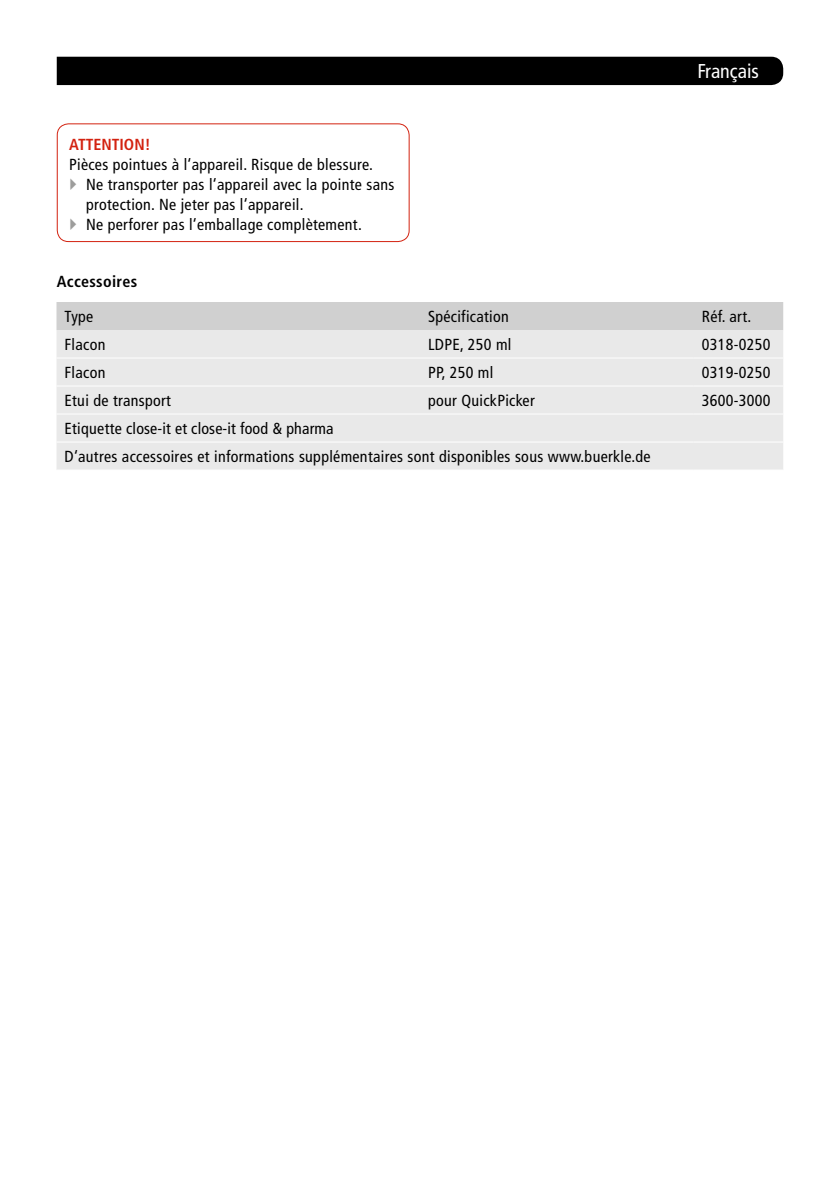
<style>
.page{position:relative;width:840px;height:1191px;background:#fff}
.page>*{position:absolute;margin:0;border:0;box-sizing:border-box;transform-origin:0 0}
.t1{font:condensed 20px "Frutiger";color:#fff}
.t2{font:condensed 16px/20px "Frutiger";letter-spacing:.02em;color:#000}
.t3{font:700 condensed 16px "Frutiger";letter-spacing:.02em;color:#000}
.t4{font:700 condensed 16px "Frutiger";color:#d32210}
</style>
<div class="page">
<div style="left:57px;top:57px;width:725px;height:28px;background:#000"></div>
<div style="left:57px;top:123px;width:352px;height:119px;border:1px solid #d32210;border-radius:11px"></div>
<div style="left:56px;top:302px;width:726px;height:28px;background:#d0d0d0"></div>
<div style="left:56px;top:330px;width:726px;height:139px;background:#e9e9e9"></div>
<hr style="left:56px;top:357px;width:364px;height:1px;background:#fff">
<hr style="left:420px;top:357px;width:273px;height:1px;background:#fff">
<hr style="left:693px;top:357px;width:89px;height:1px;background:#fff">
<hr style="left:56px;top:385px;width:364px;height:1px;background:#fff">
<hr style="left:420px;top:385px;width:273px;height:1px;background:#fff">
<hr style="left:693px;top:385px;width:89px;height:1px;background:#fff">
<hr style="left:56px;top:413px;width:364px;height:1px;background:#fff">
<hr style="left:420px;top:413px;width:273px;height:1px;background:#fff">
<hr style="left:693px;top:413px;width:89px;height:1px;background:#fff">
<hr style="left:56px;top:441px;width:364px;height:1px;background:#fff">
<hr style="left:420px;top:441px;width:273px;height:1px;background:#fff">
<hr style="left:693px;top:441px;width:89px;height:1px;background:#fff">
<p class="t4" style="left:69px;top:135px;width:83px">ATTENTION!</p>
<p class="t2" style="left:86px;top:154px;width:309px;text-indent:-17px">Pièces pointues à l‘appareil. Risque de blessure.<br>Ne transporter pas l‘appareil avec la pointe sans protection. Ne jeter pas l‘appareil.<br>Ne perforer pas l‘emballage complètement.</p>
<p class="t3" style="left:57px;top:272px;width:82px">Accessoires</p>
<p class="t1" style="left:697px;top:60px;width:63px">Français</p>
<p class="t2" style="left:64px;top:306px;width:30px">Type</p>
<p class="t2" style="left:428px;top:306px;width:82px">Spécification</p>
<p class="t2" style="left:701px;top:306px;width:51px">Réf. art.</p>
<p class="t2" style="left:64px;top:334px;width:43px">Flacon</p>
<p class="t2" style="left:428px;top:334px;width:85px">LDPE, 250 ml</p>
<p class="t2" style="left:701px;top:334px;width:70px">0318-0250</p>
<p class="t2" style="left:64px;top:362px;width:43px">Flacon</p>
<p class="t2" style="left:428px;top:362px;width:67px">PP, 250 ml</p>
<p class="t2" style="left:701px;top:362px;width:70px">0319-0250</p>
<p class="t2" style="left:64px;top:390px;width:108px">Etui de transport</p>
<p class="t2" style="left:428px;top:390px;width:108px">pour QuickPicker</p>
<p class="t2" style="left:701px;top:390px;width:70px">3600-3000</p>
<p class="t2" style="left:64px;top:414px;width:587px;line-height:28px">Etiquette close-it et close-it food &amp; pharma<br>D‘autres accessoires et informations supplémentaires sont disponibles sous www.buerkle.de</p>
</div>
